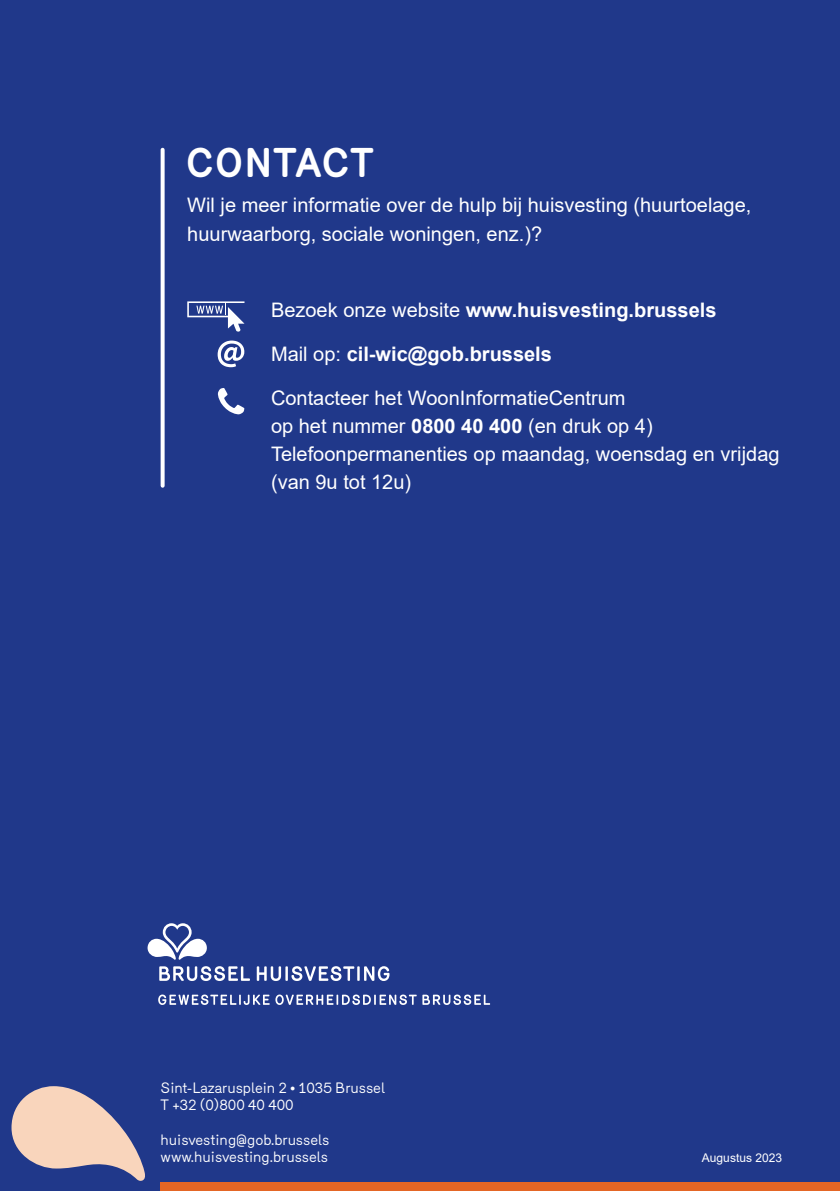
<style>
.page{position:relative;width:840px;height:1191px;background:#fff}
.page>*{position:absolute;margin:0;border:0;box-sizing:border-box;transform-origin:0 0}
.t1{font:700 40px "Mercury";color:#fff}
.t2{font:20px/28px "Arial";color:#fff}
.t3{font:700 20px/43.4px "Arial";color:#fff}
.t4{font:14.6px/17.4px "Mercury";color:#fff}
.t5{font:12px "Arial";color:#fff}
.s1{font-weight:400}
.s2{font-weight:700}
</style>
<div class="page">
<div style="left:0;top:0;width:839px;height:1191px;background:#20388a"></div>
<svg style="left:187px;top:301px;width:57px;height:31px"></svg>
<svg style="left:217px;top:340px;width:27px;height:27px"></svg>
<svg style="left:160px;top:150px;width:4px;height:336px"></svg>
<svg style="left:12px;top:1086px;width:133px;height:95px"></svg>
<div style="left:160px;top:1182px;width:105px;height:9px;background:#e46625"></div>
<div style="left:579px;top:1182px;width:105px;height:9px;background:#e46625"></div>
<div style="left:265px;top:1182px;width:105px;height:9px;background:#e46625"></div>
<div style="left:684px;top:1182px;width:104px;height:9px;background:#e46625"></div>
<div style="left:370px;top:1182px;width:104px;height:9px;background:#e46625"></div>
<div style="left:788px;top:1182px;width:51px;height:9px;background:#e46625"></div>
<div style="left:474px;top:1182px;width:105px;height:9px;background:#e46625"></div>
<svg style="left:147px;top:923px;width:60px;height:36px"></svg>
<svg style="left:159px;top:966px;width:91px;height:15px"></svg>
<svg style="left:256px;top:966px;width:25px;height:15px"></svg>
<hr style="left:285px;top:966px;width:3px;height:14px;background:#fff">
<svg style="left:291px;top:966px;width:98px;height:15px"></svg>
<svg style="left:158px;top:994px;width:111px;height:11px"></svg>
<svg style="left:275px;top:994px;width:141px;height:11px"></svg>
<svg style="left:422px;top:994px;width:68px;height:11px"></svg>
<svg style="left:217px;top:388px;width:27px;height:27px"></svg>
<h1 class="t1" style="left:185px;top:139px;width:190px">CONTACT</h1>
<p class="t2" style="left:187px;top:191px;width:565px">Wil je meer informatie over de hulp bij huisvesting (huurtoelage, huurwaarborg, sociale woningen, enz.)?</p>
<p class="t3" style="left:271px;top:289px;width:447px"><span class="s1">Bezoek onze website</span> www.huisvesting.brussels<br><span class="s1">Mail op:</span> cil-wic@gob.brussels</p>
<p class="t2" style="left:271px;top:383px;width:510px">Contacteer het WoonInformatieCentrum<br>op het nummer <span class="s2">0800 40 400</span> (en druk op 4)<br>Telefoonpermanenties op maandag, woensdag en vrijdag (van 9u tot 12u)</p>
<p class="t4" style="left:160px;top:1078px;width:226px">Sint-Lazarusplein 2 • 1035 Brussel<br>T +32 (0)800 40 400</p>
<p class="t4" style="left:160px;top:1130px;width:170px">huisvesting@gob.brussels www.huisvesting.brussels</p>
<p class="t5" style="left:701px;top:1149px;width:82px">Augustus 2023</p>
</div>
